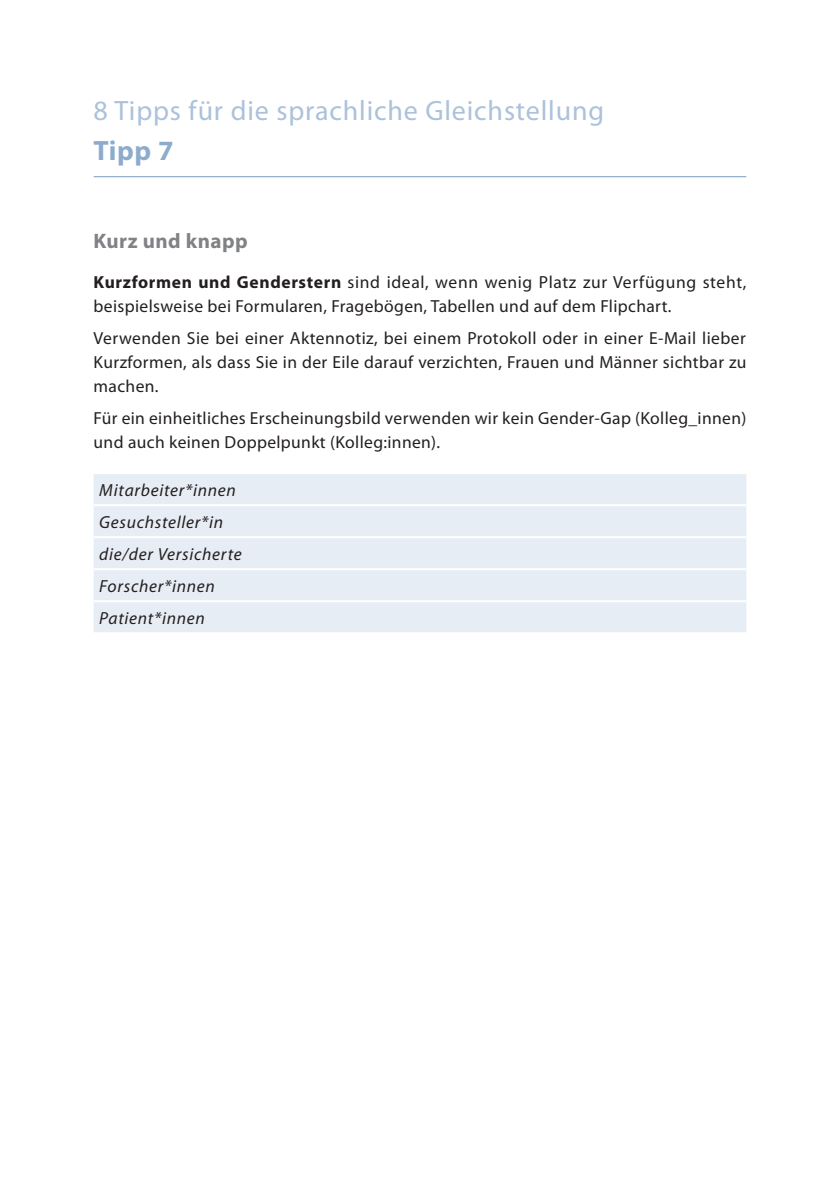
<style>
.page{position:relative;width:840px;height:1191px;background:#fff}
.page>*{position:absolute;margin:0;border:0;box-sizing:border-box;transform-origin:0 0}
.t1{font:28px "Myriad Pro";letter-spacing:.03em;color:#acc1db}
.t2{font:700 28px "Myriad Pro";color:#8daccd}
.t3{font:700 21px "Myriad Pro";letter-spacing:.02em;color:#808285}
.t4{font:17.6px/24px "Myriad Pro";letter-spacing:.02em;color:#231f20}
.t5{font:italic 17.6px/32px "Myriad Pro";letter-spacing:.04em;color:#231f20}
.s1{font-weight:700}
</style>
<div class="page">
<hr style="left:94px;top:176px;width:652px;height:1px;background:#8daccd">
<div style="left:94px;top:474px;width:652px;height:158px;background:#e7edf4"></div>
<hr style="left:94px;top:504px;width:652px;height:2px;background:#fff">
<hr style="left:94px;top:536px;width:652px;height:2px;background:#fff">
<hr style="left:94px;top:568px;width:652px;height:2px;background:#fff">
<hr style="left:94px;top:600px;width:652px;height:2px;background:#fff">
<h1 class="t1" style="left:94px;top:95px;width:511px">8 Tipps für die sprachliche Gleichstellung</h1>
<h1 class="t2" style="left:94px;top:135px;width:81px">Tipp 7</h1>
<p class="t3" style="left:94px;top:229px;width:155px">Kurz und knapp</p>
<p class="t4" style="left:94px;top:270px;width:654px"><span class="s1">Kurzformen und Genderstern</span> sind ideal, wenn wenig Platz zur Verfügung steht, beispielsweise bei Formularen, Fragebögen, Tabellen und auf dem Flipchart.</p>
<p class="t4" style="left:94px;top:326px;width:654px;text-align:justify">Verwenden Sie bei einer Aktennotiz, bei einem Protokoll oder in einer E-Mail lieber Kurzformen, als dass Sie in der Eile darauf verzichten, Frauen und Männer sichtbar zu machen.</p>
<p class="t4" style="left:94px;top:406px;width:654px">Für ein einheitliches Erscheinungsbild verwenden wir kein Gender-Gap (Kolleg_innen) und auch keinen Doppelpunkt (Kolleg:innen).</p>
<p class="t5" style="left:99px;top:474px;width:144px">Mitarbeiter*innen<br>Gesuchsteller*in die/der Versicherte<br>Forscher*innen<br>Patient*innen</p>
</div>
